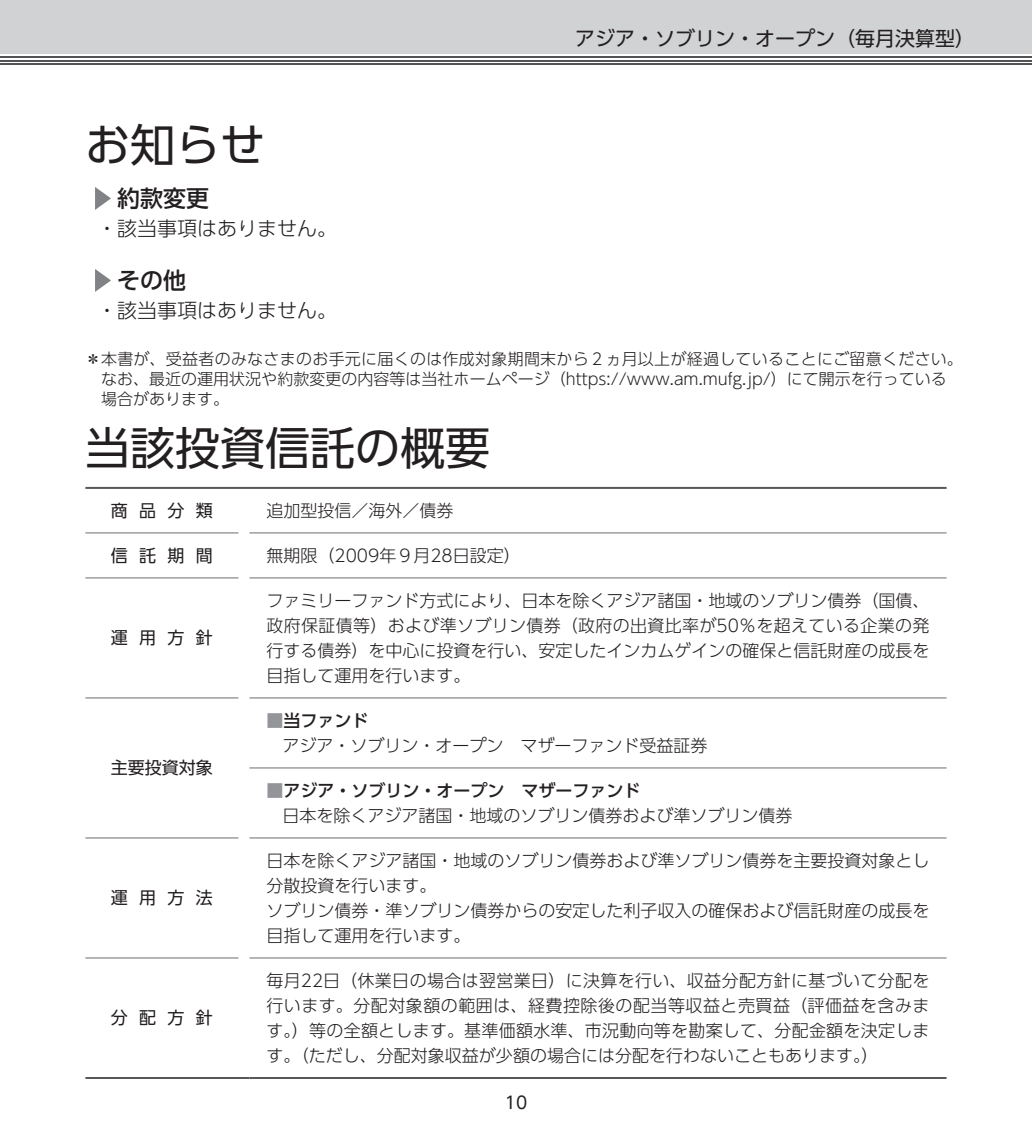
<style>
.page{position:relative;width:1032px;height:1134px;background:#fff}
.page>*{position:absolute;margin:0;border:0;box-sizing:border-box;transform-origin:0 0}
.t1{font:45px "UD Shin Go Pro Regular 90 msp RKSJ H";color:#231f20}
.t2{font:23px "UD Shin Go Pro Medium 90 msp RKSJ H";color:#231f20}
.t3{font:20px "UD Shin Go Pro Light 90 msp RKSJ H";color:#231f20}
.t4{font:20px "UD Shin Go Pro Regular 90 msp RKSJ H";color:#231f20}
.t5{font:17px/25px "UD Shin Go Pro Light 90 msp RKSJ H";color:#231f20;text-align:justify}
.t6{font:17px "UD Shin Go Pro Regular 90 msp RKSJ H";letter-spacing:.665em;color:#231f20}
.t7{font:17px "UD Shin Go Pro Medium 90 msp RKSJ H";color:#231f20}
.t8{font:16px/20px "UD Shin Go Pro Light 90 msp RKSJ H";letter-spacing:.005em;color:#231f20}
.s1{color:#939598}
</style>
<div class="page">
<div style="left:0;top:0;width:1032px;height:54px;background:#d1d2d4"></div>
<hr style="left:0;top:63px;width:1032px;height:2px;background:#535355">
<hr style="left:0;top:60px;width:1032px;height:1px;background:#535355">
<hr style="left:0;top:56px;width:1032px;height:2px;background:#535355">
<svg style="left:95px;top:187px;width:16px;height:23px"></svg>
<svg style="left:95px;top:269px;width:16px;height:23px"></svg>
<hr style="left:85px;top:487px;width:861px;height:2px;background:#57585a">
<hr style="left:85px;top:1077px;width:164px;height:2px;background:#57585a">
<hr style="left:249px;top:838px;width:697px;height:1px;background:#6c6d70">
<hr style="left:249px;top:958px;width:697px;height:1px;background:#6c6d70">
<hr style="left:85px;top:838px;width:153px;height:1px;background:#6c6d70">
<hr style="left:85px;top:958px;width:153px;height:1px;background:#6c6d70">
<hr style="left:249px;top:533px;width:697px;height:1px;background:#6c6d70">
<hr style="left:249px;top:578px;width:697px;height:1px;background:#6c6d70">
<hr style="left:249px;top:698px;width:697px;height:1px;background:#6c6d70">
<hr style="left:249px;top:768px;width:697px;height:1px;background:#6c6d70">
<hr style="left:85px;top:533px;width:153px;height:1px;background:#6c6d70">
<hr style="left:85px;top:578px;width:153px;height:1px;background:#6c6d70">
<hr style="left:85px;top:698px;width:153px;height:1px;background:#6c6d70">
<hr style="left:249px;top:1077px;width:697px;height:2px;background:#57585a">
<p class="t4" style="left:575px;top:31px;width:401px">アジア・ソブリン・オープン（毎月決算型）</p>
<h1 class="t1" style="left:85px;top:128px;width:181px">お知らせ</h1>
<h2 class="t2" style="left:117px;top:190px;width:94px">約款変更</h2>
<p class="t3" style="left:97px;top:220px;width:241px">・該当事項はありません。</p>
<h2 class="t2" style="left:117px;top:272px;width:71px">その他</h2>
<p class="t3" style="left:97px;top:302px;width:241px">・該当事項はありません。</p>
<p class="t8" style="left:101px;top:351px;width:863px;text-indent:-16px">＊ 本書が、受益者のみなさまのお手元に届くのは作成対象期間末から２ヵ月以上が経過していることにご留意ください。なお、最近の運用状況や約款変更の内容等は当社ホームページ（https://www.am.mufg.jp/）にて開示を行っている場合があります。</p>
<h1 class="t1" style="left:85px;top:431px;width:407px">当該投資信託の概要</h1>
<p class="t6" style="left:111px;top:504px;width:104px">商品分類</p>
<p class="t5" style="left:266px;top:501px;width:188px">追加型投信／海外／債券</p>
<p class="t6" style="left:111px;top:549px;width:104px">信託期間</p>
<p class="t5" style="left:266px;top:545px;width:256px">無期限（2009年９月28日設定）</p>
<p class="t6" style="left:111px;top:632px;width:104px">運用方針</p>
<p class="t6" style="left:111px;top:762px;width:104px">主要投資対象</p>
<p class="t6" style="left:111px;top:892px;width:104px">運用方法</p>
<p class="t6" style="left:111px;top:1011px;width:104px">分配方針</p>
<p class="t5" style="left:266px;top:590px;width:664px">ファミリーファンド方式により、日本を除くアジア諸国・地域のソブリン債券（国債、政府保証債等）および準ソブリン債券（政府の出資比率が50％を超えている企業の発行する債券）を中心に投資を行い、安定したインカムゲインの確保と信託財産の成長を目指して運用を行います。</p>
<p class="t7" style="left:266px;top:714px;width:103px"><span class="s1">■</span>当ファンド</p>
<p class="t5" style="left:282px;top:735px;width:426px">アジア・ソブリン・オープン　マザーファンド受益証券</p>
<p class="t7" style="left:266px;top:784px;width:376px"><span class="s1">■</span>アジア・ソブリン・オープン　マザーファンド</p>
<p class="t5" style="left:282px;top:805px;width:511px">日本を除くアジア諸国・地域のソブリン債券および準ソブリン債券</p>
<p class="t5" style="left:266px;top:850px;width:665px;text-align:left">日本を除くアジア諸国・地域のソブリン債券および準ソブリン債券を主要投資対象とし分散投資を行います。<br>ソブリン債券・準ソブリン債券からの安定した利子収入の確保および信託財産の成長を目指して運用を行います。</p>
<p class="t5" style="left:266px;top:970px;width:665px">毎月22日（休業日の場合は翌営業日）に決算を行い、収益分配方針に基づいて分配を行います。分配対象額の範囲は、経費控除後の配当等収益と売買益（評価益を含みます。）等の全額とします。基準価額水準、市況動向等を勘案して、分配金額を決定します。（ただし、分配対象収益が少額の場合には分配を行わないこともあります。）</p>
<p class="t6" style="left:505px;top:1096px;width:24px">10</p>
</div>
